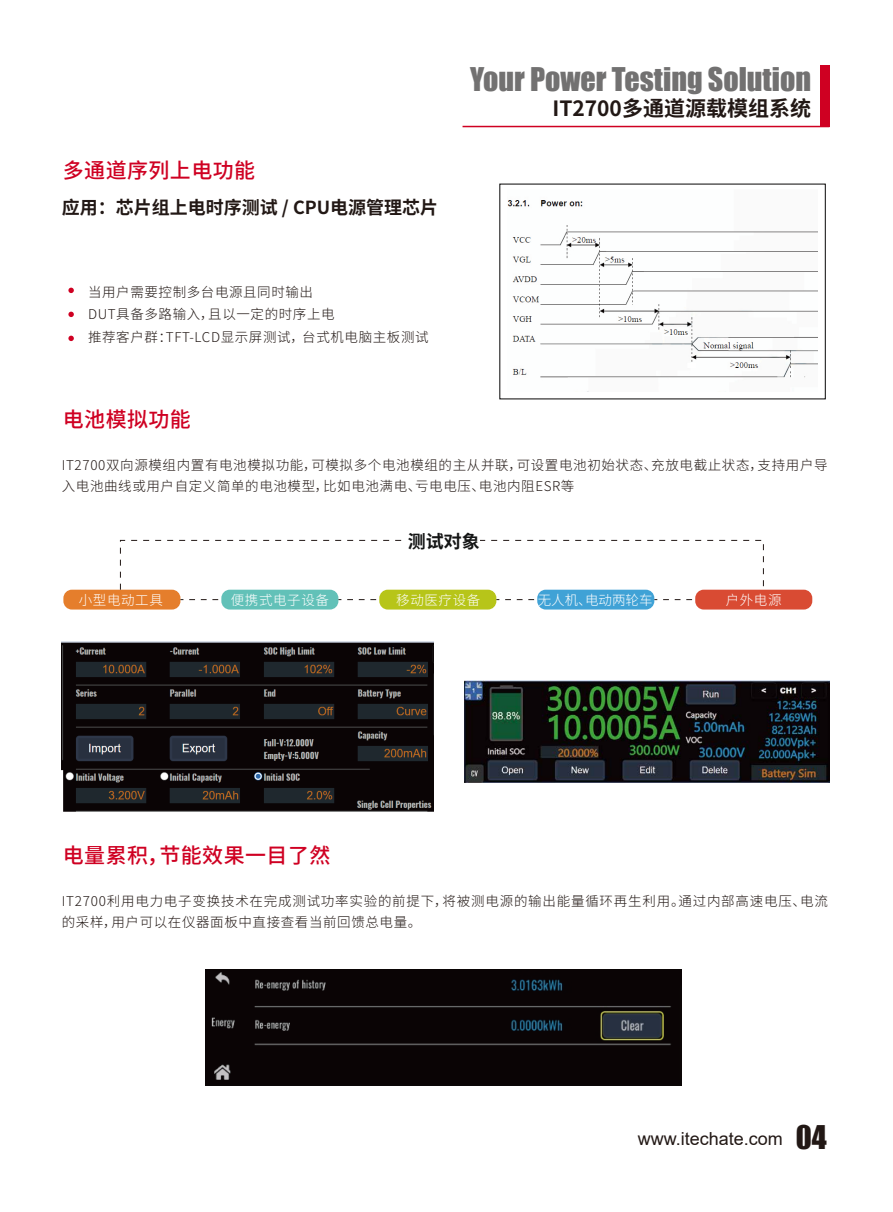
<style>
.page{position:relative;width:893px;height:1212px;background:#fff}
.page>*{position:absolute;margin:0;border:0;box-sizing:border-box;transform-origin:0 0}
.t1{font:30px "Impact";color:#727171}
.t2{font:500 21px "Source Han Sans CN";letter-spacing:.02em;color:#cf0022}
.t3{font:700 21px "Source Han Sans CN";color:#221815}
.t4{font:700 18px "Source Han Sans CN";color:#221815}
.t5{font:18px "Arial";color:#221815}
.t6{font:700 18px "Source Han Sans CN";color:#141515}
.t7{font:300 13.5px/21px "Source Han Sans CN";letter-spacing:.045em;color:#221815}
.t8{font:300 13.5px "Source Han Sans CN";letter-spacing:.045em;color:#fff}
.t9{font:300 13.5px "Source Han Sans CN";color:#fff}
.s1{font-family:"Impact";font-size:30px}
</style>
<div class="page">
<div style="left:820px;top:65px;width:9px;height:62px;background:#cf0022"></div>
<hr style="left:462px;top:126px;width:367px;height:1px;background:#cf0022">
<img style="left:508px;top:200px;width:309px;height:192px">
<svg style="left:68px;top:288px;width:6px;height:5px"></svg>
<svg style="left:68px;top:312px;width:6px;height:5px"></svg>
<svg style="left:68px;top:336px;width:6px;height:5px"></svg>
<img style="left:62px;top:641px;width:371px;height:171px">
<img style="left:464px;top:681px;width:365px;height:101px">
<div style="left:63px;top:590px;width:117px;height:19px;background:#e57e2c;border-radius:8px"></div>
<svg style="left:189px;top:599px;width:30px;height:1px"></svg>
<div style="left:221px;top:590px;width:117px;height:19px;background:#62c1b8;border-radius:8px"></div>
<svg style="left:347px;top:599px;width:30px;height:1px"></svg>
<div style="left:379px;top:590px;width:117px;height:19px;background:#b7c519;border-radius:8px"></div>
<svg style="left:505px;top:599px;width:30px;height:1px"></svg>
<div style="left:537px;top:590px;width:117px;height:19px;background:#40a2d6;border-radius:8px"></div>
<svg style="left:663px;top:599px;width:30px;height:1px"></svg>
<div style="left:695px;top:590px;width:117px;height:19px;background:#d94b33;border-radius:8px"></div>
<svg style="left:120px;top:540px;width:644px;height:50px"></svg>
<div style="left:405px;top:524px;width:75px;height:33px;background:#fff"></div>
<img style="left:205px;top:969px;width:476px;height:116px">
<h2 class="t2" style="left:63px;top:159px;width:194px">多通道序列上电功能</h2>
<h3 class="t4" style="left:62px;top:198px;width:378px">应用：芯片组上电时序测试 / CPU电源管理芯片</h3>
<p class="t7" style="left:88px;top:281px;width:342px;line-height:22.5px">当用户需要控制多台电源且同时输出<br>DUT具备多路输入，且以一定的时序上电<br>推荐客户群：TFT-LCD显示屏测试，台式机电脑主板测试</p>
<h2 class="t2" style="left:63px;top:407px;width:130px">电池模拟功能</h2>
<h1 class="t1" style="left:470px;top:56px;width:342px">Your Power Testing Solution</h1>
<h2 class="t3" style="left:552px;top:97px;width:260px">IT2700多通道源载模组系统</h2>
<p class="t7" style="left:62px;top:455px;width:767px">IT2700双向源模组内置有电池模拟功能，可模拟多个电池模组的主从并联，可设置电池初始状态、充放电截止状态，支持用户导入电池曲线或用户自定义简单的电池模型，比如电池满电、亏电电压、电池内阻ESR等</p>
<h3 class="t6" style="left:408px;top:531px;width:73px">测试对象</h3>
<p class="t8" style="left:79px;top:593px;width:86px">小型电动工具</p>
<p class="t8" style="left:231px;top:593px;width:100px">便携式电子设备</p>
<p class="t8" style="left:396px;top:593px;width:86px">移动医疗设备</p>
<p class="t9" style="left:538px;top:593px;width:116px">无人机、电动两轮车</p>
<p class="t8" style="left:726px;top:593px;width:57px">户外电源</p>
<h2 class="t2" style="left:63px;top:843px;width:269px">电量累积，节能效果一目了然</h2>
<p class="t7" style="left:62px;top:891px;width:768px">IT2700利用电力电子变换技术在完成测试功率实验的前提下，将被测电源的输出能量循环再生利用。通过内部高速电压、电流的采样，用户可以在仪器面板中直接查看当前回馈总电量。</p>
<h3 class="t5" style="left:638px;top:1126px;width:190px">www.itechate.com <span class="s1">04</span></h3>
</div>
